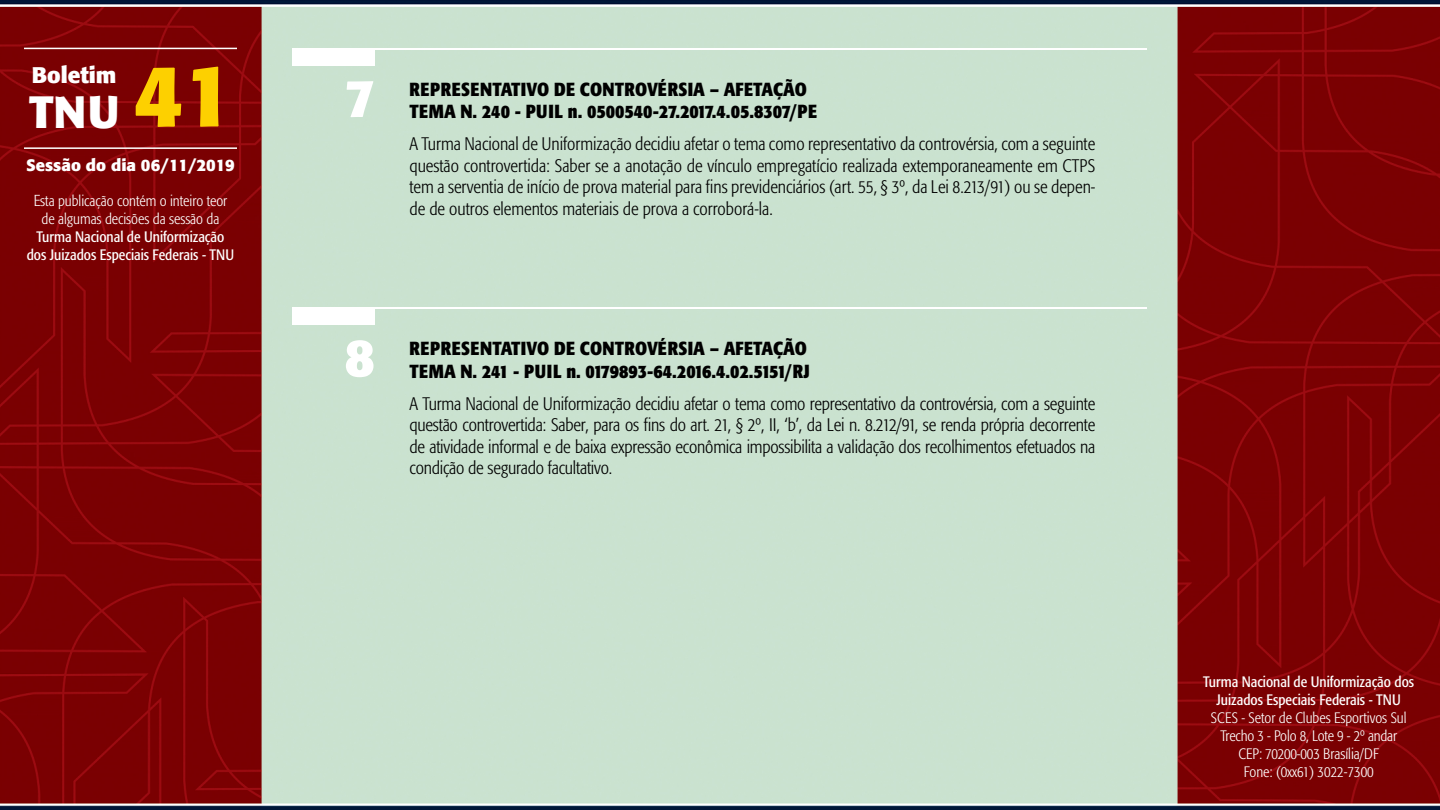
<style>
.page{position:relative;width:1440px;height:810px;background:#fff}
.page>*{position:absolute;margin:0;border:0;box-sizing:border-box;transform-origin:0 0}
.t1{font:700 52.5px "Formata";color:#fff}
.t2{font:700 45px "Formata";color:#fff}
.t3{font:700 22.5px "Formata";color:#fff}
.t4{font:700 condensed 18.75px/22.5px "Formata";color:#000}
.t5{font:300 condensed 18px/21.6px "Formata";letter-spacing:-.005em;color:#000;text-align:justify}
.t6{font:700 16.5px "Formata";color:#fff}
.t7{font:300 condensed 15px/18px "Formata";color:#fff;text-align:center}
.t8{font:condensed 15px/18px "Formata";color:#fff;text-align:center}
.s1{font-size:86.25px;color:#fdd000}
.s2{font-size:15.75px}
</style>
<div class="page">
<img style="left:0;top:0;width:1440px;height:810px">
<hr style="left:24px;top:48px;width:213px;height:1px;background:#fff">
<hr style="left:24px;top:147px;width:213px;height:2px;background:#fff">
<div style="left:292px;top:48px;width:83px;height:18px;background:#fff"></div>
<hr style="left:375px;top:48px;width:772px;height:2px;background:#fff">
<div style="left:292px;top:307px;width:83px;height:18px;background:#fff"></div>
<hr style="left:375px;top:307px;width:772px;height:2px;background:#fff">
<p class="t3" style="left:32px;top:61px;width:86px">Boletim</p>
<h2 class="t2" style="left:29px;top:84px;width:206px">TNU <span class="s1">41</span></h2>
<p class="t6" style="left:26px;top:155px;width:210px">Sessão do dia 06/11/2019</p>
<p class="t7" style="left:34px;top:192px;width:195px"><span class="s2">E</span>sta publicação contém o inteiro teor de algumas decisões da sessão da</p>
<p class="t8" style="left:27px;top:227px;width:209px">Turma Nacional de Uniformização dos Juizados Especiais Federais - TNU</p>
<h1 class="t1" style="left:344px;top:66px;width:32px">7</h1>
<p class="t4" style="left:410px;top:78px;width:409px">REPRESENTATIVO DE CONTROVÉRSIA – AFETAÇÃO<br>TEMA N. 240 - PUIL n. 0500540-27.2017.4.05.8307/PE</p>
<p class="t5" style="left:410px;top:133px;width:687px">A Turma Nacional de Uniformização decidiu afetar o tema como representativo da controvérsia, com a seguinte questão controvertida: Saber se a anotação de vínculo empregatício realizada extemporaneamente em CTPS tem a serventia de início de prova material para fins previdenciários (art. 55, § 3º, da Lei 8.213/91) ou se depen&shy;de de outros elementos materiais de prova a corroborá-la.</p>
<h1 class="t1" style="left:344px;top:325px;width:32px">8</h1>
<p class="t4" style="left:410px;top:337px;width:402px">REPRESENTATIVO DE CONTROVÉRSIA – AFETAÇÃO<br>TEMA N. 241 - PUIL n. 0179893-64.2016.4.02.5151/RJ</p>
<p class="t5" style="left:410px;top:393px;width:687px">A Turma Nacional de Uniformização decidiu afetar o tema como representativo da controvérsia, com a seguinte questão controvertida: Saber, para os fins do art. 21, § 2º, II, ‘b’, da Lei n. 8.212/91, se renda própria decorrente de atividade informal e de baixa expressão econômica impossibilita a validação dos recolhimentos efetuados na condição de segurado facultativo.</p>
<p class="t8" style="left:1203px;top:672px;width:212px">Turma Nacional de Uniformização dos<br>Juizados Especiais Federais - TNU</p>
<p class="t7" style="left:1211px;top:708px;width:197px">SCES - Setor de Clubes Esportivos Sul<br>Trecho 3 - Polo 8, Lote 9 - 2º andar<br>CEP: 70200-003 Brasília/DF<br>Fone: (0xx61) 3022-7300</p>
</div>
